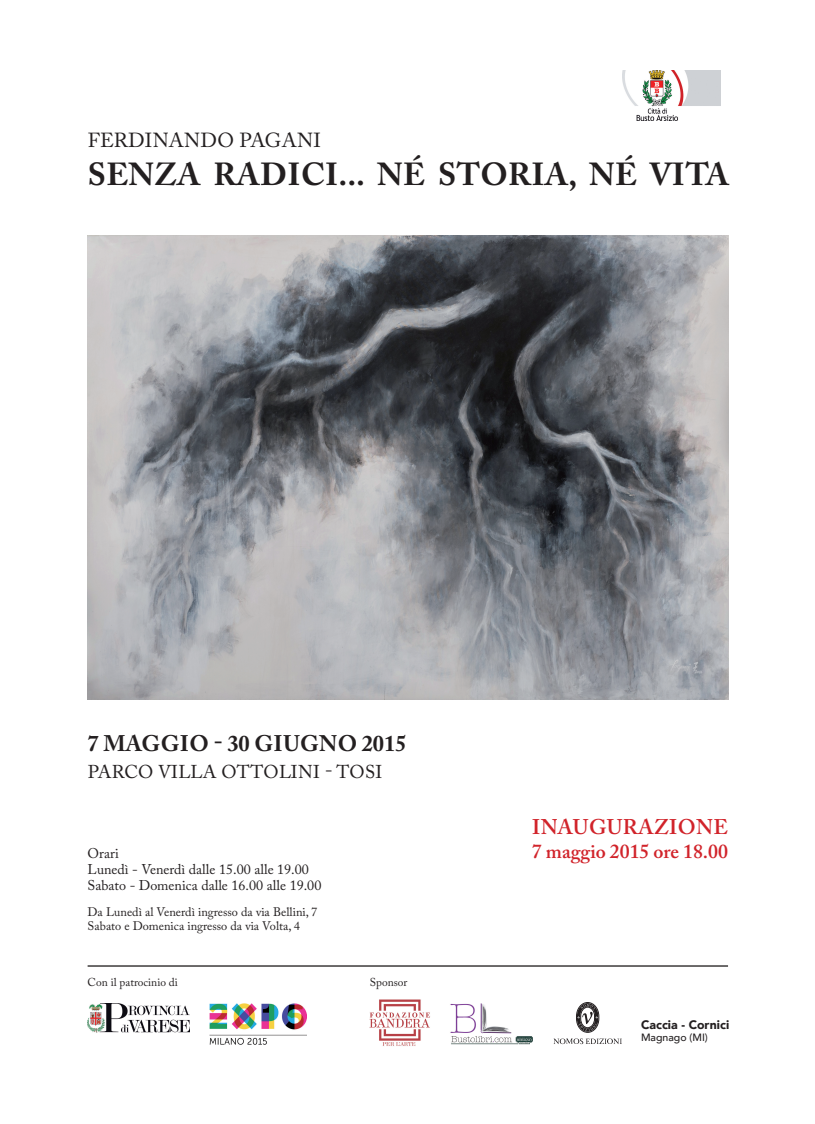
<style>
.page{position:relative;width:815px;height:1124px;background:#fff}
.page>*{position:absolute;margin:0;border:0;box-sizing:border-box;transform-origin:0 0}
.t1{font:700 31.62px "Adobe Caslon Pro";letter-spacing:.015em;color:#231f20}
.t2{font:700 22.38px "Adobe Caslon Pro";letter-spacing:.015em;color:#231f20}
.t3{font:600 21.12px "Adobe Caslon Pro";letter-spacing:.015em;color:#d1232a}
.t4{font:20.25px "Adobe Caslon Pro";letter-spacing:.015em;color:#231f20}
.t5{font:600 19.75px "Adobe Caslon Pro";color:#d1232a}
.t6{font:18.5px "Adobe Caslon Pro";letter-spacing:.01em;color:#231f20}
.t7{font:14.12px/15.9px "Adobe Caslon Pro";color:#231f20}
.t8{font:12.25px/14.1px "Adobe Caslon Pro";color:#231f20}
.t9{font:900 12.25px "Avenir";color:#231f20}
.t10{font:11.38px "Adobe Caslon Pro";color:#231f20}
.t11{font:500 10.5px "Avenir";color:#231f20}
</style>
<div class="page">
<img style="left:370px;top:999px;width:60px;height:47px">
<img style="left:88px;top:1003px;width:102px;height:30px">
<hr style="left:88px;top:965px;width:640px;height:1px;background:#231f20">
<img style="left:88px;top:235px;width:640px;height:464px">
<img style="left:450px;top:1003px;width:83px;height:42px">
<svg style="left:553px;top:1038px;width:69px;height:5px"></svg>
<svg style="left:576px;top:1002px;width:23px;height:30px"></svg>
<img style="left:209px;top:1003px;width:98px;height:40px">
<img style="left:622px;top:70px;width:99px;height:50px">
<h3 class="t4" style="left:88px;top:128px;width:235px">FERDINANDO PAGANI</h3>
<h1 class="t1" style="left:88px;top:155px;width:643px">SENZA RADICI... NÉ STORIA, NÉ VITA</h1>
<h2 class="t2" style="left:88px;top:729px;width:320px">7 MAGGIO - 30 GIUGNO 2015</h2>
<h3 class="t6" style="left:88px;top:760px;width:296px">PARCO VILLA OTTOLINI - TOSI</h3>
<p class="t7" style="left:88px;top:845px;width:235px">Orari<br>Lunedì - Venerdì dalle 15.00 alle 19.00<br>Sabato - Domenica dalle 16.00 alle 19.00</p>
<p class="t8" style="left:88px;top:904px;width:231px">Da Lunedì al Venerdì ingresso da via Bellini, 7<br>Sabato e Domenica ingresso da via Volta, 4</p>
<p class="t10" style="left:88px;top:975px;width:92px">Con il patrocinio di</p>
<p class="t10" style="left:370px;top:975px;width:39px">Sponsor</p>
<h3 class="t3" style="left:532px;top:814px;width:197px">INAUGURAZIONE</h3>
<h3 class="t5" style="left:532px;top:839px;width:198px">7 maggio 2015 ore 18.00</h3>
<p class="t9" style="left:641px;top:1013px;width:90px">Caccia - Cornici</p>
<p class="t11" style="left:641px;top:1028px;width:68px">Magnago (MI)</p>
</div>
